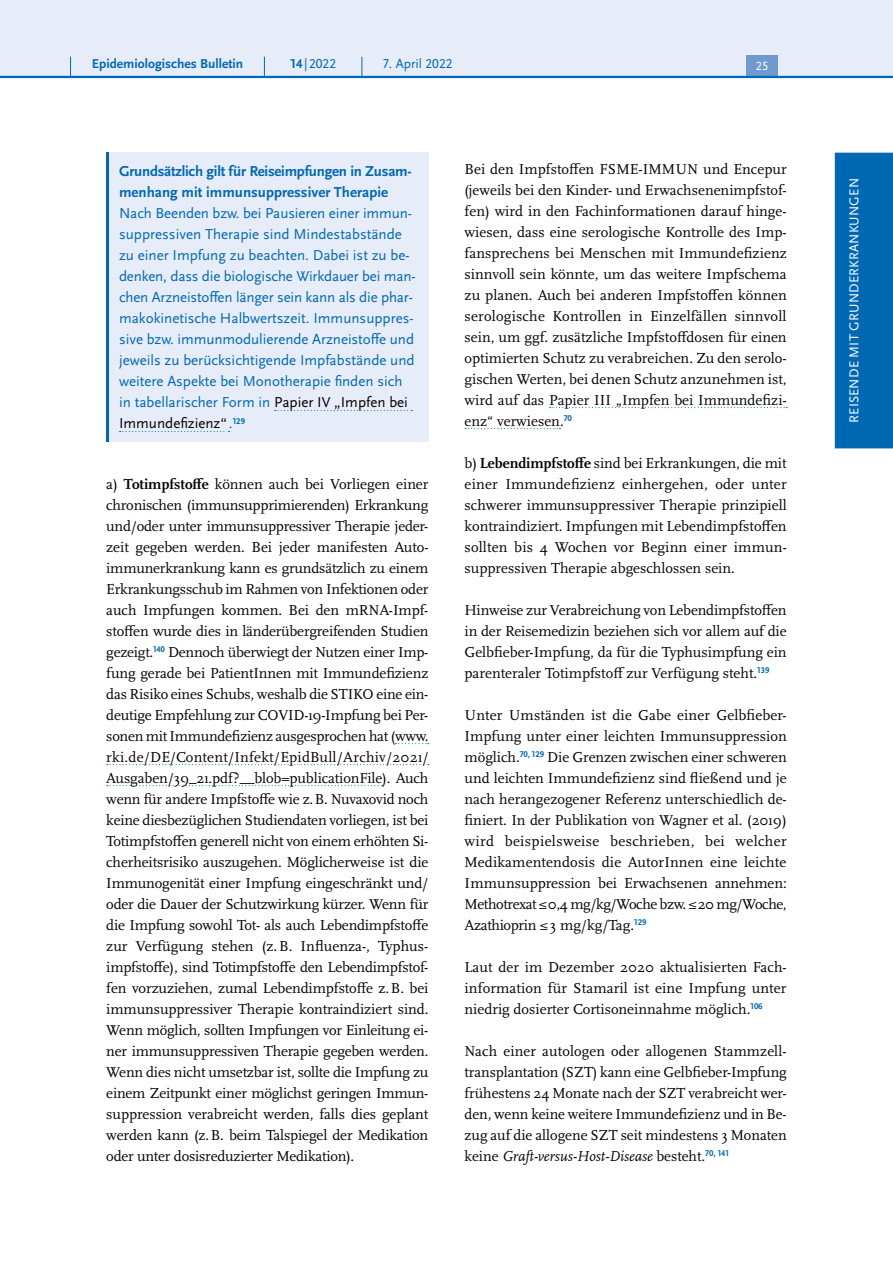
<style>
.page{position:relative;width:893px;height:1263px;background:#fff}
.page>*{position:absolute;margin:0;border:0;box-sizing:border-box;transform-origin:0 0}
.t1{font:15px/21px "Scala Pro";color:#000;text-align:justify}
.t2{font:15px/21px "Scala Sans Pro";color:#0068b3}
.t3{font:700 15px/21px "Scala Sans Pro";letter-spacing:-.015em;color:#0068b3}
.t4{font:13.5px "Scala Sans Pro";color:#fff}
.t5{font:700 13.5px "Scala Sans Pro";color:#0068b3}
.t6{font:13.5px "Scala Sans Pro";color:#0068b3}
.t7{font:12.45px "Scala Sans Pro";color:#fff}
.s1{font-weight:700}
.s2{color:#000}
.s3{font-style:italic}
</style>
<div class="page">
<div style="left:835px;top:153px;width:58px;height:295px;background:#0068b3"></div>
<svg style="left:395px;top:743px;width:34px;height:1px"></svg>
<svg style="left:107px;top:764px;width:322px;height:1px"></svg>
<svg style="left:107px;top:785px;width:276px;height:1px"></svg>
<svg style="left:550px;top:407px;width:237px;height:1px"></svg>
<svg style="left:465px;top:428px;width:95px;height:1px"></svg>
<div style="left:106px;top:153px;width:322px;height:288px;background:#e7edf8"></div>
<svg style="left:275px;top:410px;width:137px;height:1px"></svg>
<svg style="left:120px;top:431px;width:109px;height:1px"></svg>
<div style="left:0;top:0;width:893px;height:77px;background:#e7edf8"></div>
<div style="left:746px;top:55px;width:32px;height:21px;background:#6e9ace"></div>
<hr style="left:0;top:76px;width:893px;height:2px;background:#0068b3">
<svg style="left:70px;top:57px;width:1px;height:19px"></svg>
<svg style="left:264px;top:57px;width:1px;height:19px"></svg>
<svg style="left:362px;top:57px;width:1px;height:19px"></svg>
<p class="t5" style="left:92px;top:55px;width:153px">Epidemiologisches Bulletin</p>
<p class="t6" style="left:291px;top:55px;width:47px"><span class="s1">14</span> |2022</p>
<p class="t6" style="left:383px;top:55px;width:71px">7. April 2022</p>
<p class="t7" style="left:756px;top:59px;width:14px">25</p>
<p class="t3" style="left:119px;top:161px;width:294px">Grundsätzlich gilt für Reiseimpfungen in Zusam&shy;menhang mit immunsuppressiver Therapie</p>
<p class="t2" style="left:119px;top:203px;width:298px">Nach Beenden bzw. bei Pausieren einer immun&shy;suppressiven Therapie sind Mindestabstände zu einer Impfung zu beachten. Dabei ist zu be&shy;denken, dass die biologische Wirkdauer bei man&shy;chen Arzneistoffen länger sein kann als die phar&shy;makokinetische Halbwertszeit. Immunsuppres&shy;sive bzw. immunmodulierende Arzneistoffe und jeweils zu berücksichtigende Impfabstände und weitere Aspekte bei Monotherapie finden sich in tabellarischer Form in <span class="s2">Papier IV „Impfen bei Immundefizienz“</span> .<sup>129</sup></p>
<p class="t1" style="left:106px;top:473px;width:324px">a) <span class="s1">Totimpfstoffe</span> können auch bei Vorliegen einer chronischen (immunsupprimierenden) Erkrankung und/oder unter immunsuppressiver Therapie jeder&shy;zeit gegeben werden. Bei jeder manifesten Auto&shy;immunerkrankung kann es grundsätzlich zu einem Erkrankungsschub im Rahmen von Infektionen oder auch Impfungen kommen. Bei den mRNA-Impf&shy;stoffen wurde dies in länderübergreifenden Studien gezeigt.<sup>140</sup> Dennoch überwiegt der Nutzen einer Imp&shy;fung gerade bei PatientInnen mit Immundefizienz das Risiko eines Schubs, weshalb die STIKO eine ein&shy;deutige Empfehlung zur COVID-19-Impfung bei Per&shy;sonen mit Immundefizienz ausgesprochen hat (www. rki.de/DE/Content/Infekt/EpidBull/Archiv/2021/ Ausgaben/39_21.pdf?__blob=publicationFile). Auch wenn für andere Impfstoffe wie z.B. Nuvaxovid noch keine diesbezüglichen Studiendaten vorliegen, ist bei Totimpfstoffen generell nicht von einem erhöhten Si&shy;cherheitsrisiko auszugehen. Möglicherweise ist die Immunogenität einer Impfung eingeschränkt und/ oder die Dauer der Schutzwirkung kürzer. Wenn für die Impfung sowohl Tot- als auch Lebendimpfstoffe zur Verfügung stehen (z.B. Influenza-, Typhus&shy;impfstoffe), sind Totimpfstoffe den Lebendimpfstof&shy;fen vorzuziehen, zumal Lebendimpfstoffe z.B. bei immunsuppressiver Therapie kontraindiziert sind.<br>Wenn möglich, sollten Impfungen vor Einleitung ei&shy;ner immunsuppressiven Therapie gegeben werden.<br>Wenn dies nicht umsetzbar ist, sollte die Impfung zu einem Zeitpunkt einer möglichst geringen Immun&shy;suppression verabreicht werden, falls dies geplant werden kann (z.B. beim Talspiegel der Medikation oder unter dosisreduzierter Medikation).</p>
<p class="t1" style="left:465px;top:158px;width:324px">Bei den Impfstoffen FSME-IMMUN und Encepur (jeweils bei den Kinder- und Erwachsenenimpfstof&shy;fen) wird in den Fachinformationen darauf hinge&shy;wiesen, dass eine serologische Kontrolle des Imp&shy;fansprechens bei Menschen mit Immundefizienz sinnvoll sein könnte, um das weitere Impfschema zu planen. Auch bei anderen Impfstoffen können serologische Kontrollen in Einzelfällen sinnvoll sein, um ggf. zusätzliche Impfstoffdosen für einen optimierten Schutz zu verabreichen. Zu den serolo&shy;gischen Werten, bei denen Schutz anzunehmen ist, wird auf das Papier III „Impfen bei Immundefizi&shy;enz“ verwiesen.<sup>70</sup></p>
<p class="t1" style="left:465px;top:452px;width:324px">b) <span class="s1">Lebendimpfstoffe</span> sind bei Erkrankungen, die mit einer Immundefizienz einhergehen, oder unter schwerer immunsuppressiver Therapie prinzipiell kontraindiziert. Impfungen mit Lebendimpfstoffen sollten bis 4 Wochen vor Beginn einer immun&shy;suppressiven Therapie abgeschlossen sein.</p>
<p class="t1" style="left:465px;top:599px;width:324px">Hinweise zur Verabreichung von Lebendimpfstoffen in der Reisemedizin beziehen sich vor allem auf die Gelbfieber-Impfung, da für die Typhusimpfung ein parenteraler Totimpfstoff zur Verfügung steht.<sup>139</sup></p>
<p class="t1" style="left:465px;top:704px;width:324px">Unter Umständen ist die Gabe einer Gelbfieber-Impfung unter einer leichten Immunsuppression möglich.<sup>70,</sup> <sup>129</sup> Die Grenzen zwischen einer schweren und leichten Immundefizienz sind fließend und je nach herangezogener Referenz unterschiedlich de&shy;finiert. In der Publikation von Wagner et al. (2019) wird beispielsweise beschrieben, bei welcher Medikamentendosis die AutorInnen eine leichte Immunsuppression bei Erwachsenen annehmen:<br>Methotrexat ≤0,4 mg/kg/Woche bzw. ≤20 mg/Woche, Azathioprin ≤3 mg/kg/Tag.<sup>129</sup></p>
<p class="t1" style="left:465px;top:956px;width:323px">Laut der im Dezember 2020 aktualisierten Fach&shy;information für Stamaril ist eine Impfung unter niedrig dosierter Cortisoneinnahme möglich.<sup>106</sup></p>
<p class="t1" style="left:465px;top:1040px;width:324px">Nach einer autologen oder allogenen Stammzell&shy;transplantation (SZT) kann eine Gelbfieber-Impfung frühestens 24 Monate nach der SZT verabreicht wer&shy;den, wenn keine weitere Immundefizienz und in Be&shy;zug auf die allogene SZT seit mindestens 3 Monaten keine <span class="s3">Graft-versus-Host-Disease</span> besteht.<sup>70,</sup> <sup>141</sup></p>
<p class="t4" style="left:846px;top:423px;width:243px;rotate:-90deg">Reisende mit Grunderkrankungen</p>
</div>
